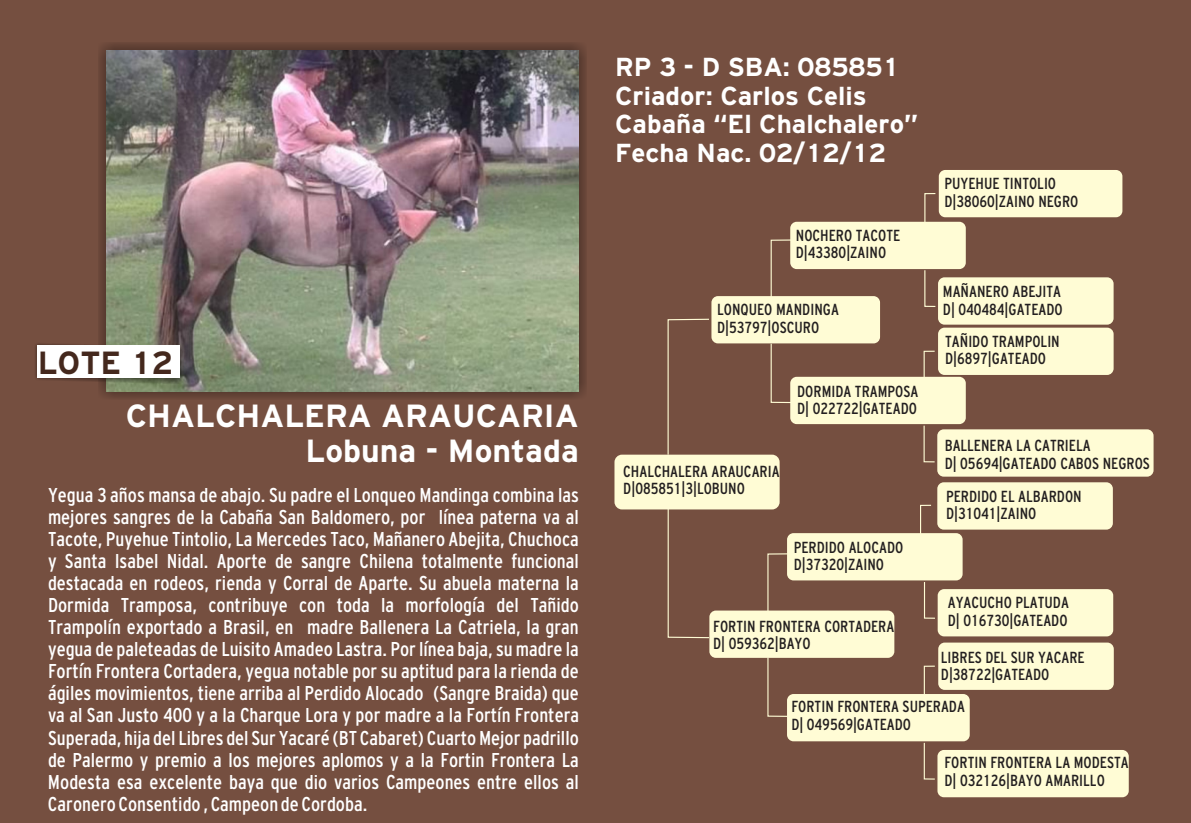
<style>
.page{position:relative;width:1191px;height:823px;background:#fff}
.page>*{position:absolute;margin:0;border:0;box-sizing:border-box;transform-origin:0 0}
.t1{font:700 32px/35.2px "Civica 07";color:#fff;text-align:right}
.t2{font:700 32px "Civica 07";color:#44281d}
.t3{font:700 26px/28.6px "Civica 07";color:#fff}
.t4{font:condensed 20px/22px "Civica 06";color:#fff;text-align:justify}
.t5{font:condensed 16px/17.6px "Civica 06";color:#231f20}
</style>
<div class="page">
<div style="left:0;top:0;width:1190px;height:822px;background:#754f40"></div>
<div style="left:98px;top:42px;width:488px;height:357px;background:#231f20;opacity:.49"></div>
<img style="left:106px;top:51px;width:472px;height:340px">
<svg style="left:35px;top:342px;width:147px;height:42px"></svg>
<div style="left:37px;top:345px;width:142px;height:32px;background:#fff"></div>
<svg style="left:667px;top:318px;width:42px;height:136px"></svg>
<div style="left:614px;top:454px;width:165px;height:55px;background:#fffcd5;border-radius:7px"></div>
<svg style="left:667px;top:509px;width:43px;height:129px"></svg>
<div style="left:711px;top:296px;width:169px;height:47px;background:#fffcd5;border-radius:6px"></div>
<div style="left:709px;top:610px;width:185px;height:47px;background:#fffcd5;border-radius:6px"></div>
<svg style="left:770px;top:239px;width:23px;height:58px"></svg>
<svg style="left:770px;top:343px;width:23px;height:60px"></svg>
<div style="left:790px;top:222px;width:175px;height:47px;background:#fffcd5;border-radius:6px"></div>
<div style="left:790px;top:376px;width:175px;height:48px;background:#fffcd5;border-radius:6px"></div>
<div style="left:787px;top:533px;width:175px;height:47px;background:#fffcd5;border-radius:6px"></div>
<div style="left:787px;top:693px;width:182px;height:47px;background:#fffcd5;border-radius:6px"></div>
<svg style="left:767px;top:553px;width:23px;height:58px"></svg>
<svg style="left:767px;top:657px;width:23px;height:60px"></svg>
<svg style="left:923px;top:193px;width:13px;height:29px"></svg>
<svg style="left:923px;top:269px;width:13px;height:38px"></svg>
<div style="left:938px;top:170px;width:184px;height:47px;background:#fffcd5;border-radius:6px"></div>
<div style="left:938px;top:277px;width:175px;height:47px;background:#fffcd5;border-radius:6px"></div>
<svg style="left:923px;top:350px;width:12px;height:27px"></svg>
<svg style="left:923px;top:424px;width:12px;height:38px"></svg>
<div style="left:938px;top:327px;width:175px;height:48px;background:#fffcd5;border-radius:6px"></div>
<div style="left:937px;top:429px;width:216px;height:47px;background:#fffcd5;border-radius:6px"></div>
<svg style="left:919px;top:504px;width:13px;height:30px"></svg>
<svg style="left:923px;top:580px;width:13px;height:39px"></svg>
<div style="left:937px;top:482px;width:175px;height:47px;background:#fffcd5;border-radius:6px"></div>
<div style="left:937px;top:588px;width:176px;height:48px;background:#fffcd5;border-radius:6px"></div>
<svg style="left:923px;top:665px;width:13px;height:29px"></svg>
<svg style="left:923px;top:741px;width:13px;height:38px"></svg>
<div style="left:938px;top:642px;width:175px;height:47px;background:#fffcd5;border-radius:6px"></div>
<div style="left:937px;top:749px;width:191px;height:47px;background:#fffcd5;border-radius:6px"></div>
<h1 class="t2" style="left:38px;top:348px;width:136px">LOTE 12</h1>
<h1 class="t1" style="left:126px;top:399px;width:454px">CHALCHALERA ARAUCARIA<br>Lobuna - Montada</h1>
<p class="t4" style="left:48px;top:484px;width:532px">Yegua 3 años mansa de abajo. Su padre el Lonqueo Mandinga combina las mejores sangres de la Cabaña San Baldomero, por línea paterna va al Tacote, Puyehue Tintolio, La Mercedes Taco, Mañanero Abejita, Chuchoca y Santa Isabel Nidal. Aporte de sangre Chilena totalmente funcional destacada en rodeos, rienda y Corral de Aparte. Su abuela materna la Dormida Tramposa, contribuye con toda la morfología del Tañido Trampolín exportado a Brasil, en madre Ballenera La Catriela, la gran yegua de paleteadas de Luisito Amadeo Lastra. Por línea baja, su madre la Fortín Frontera Cortadera, yegua notable por su aptitud para la rienda de ágiles movimientos, tiene arriba al Perdido Alocado (Sangre Braida) que va al San Justo 400 y a la Charque Lora y por madre a la Fortín Frontera Superada, hija del Libres del Sur Yacaré (BT Cabaret) Cuarto Mejor padrillo de Palermo y premio a los mejores aplomos y a la Fortin Frontera La Modesta esa excelente baya que dio varios Campeones entre ellos al Caronero Consentido , Campeon de Cordoba.</p>
<h2 class="t3" style="left:615px;top:53px;width:304px">RP 3 - D SBA: 085851<br>Criador: Carlos Celis<br>Cabaña “El Chalchalero”<br>Fecha Nac. 02/12/12</h2>
<p class="t5" style="left:796px;top:227px;width:106px">NOCHERO TACOTE<br>D|43380|ZAINO</p>
<p class="t5" style="left:717px;top:301px;width:123px">LONQUEO MANDINGA<br>D|53797|OSCURO</p>
<p class="t5" style="left:797px;top:382px;width:123px">DORMIDA TRAMPOSA<br>D| 022722|GATEADO</p>
<p class="t5" style="left:623px;top:463px;width:158px">CHALCHALERA ARAUCARIA<br>D|085851|3|LOBUNO</p>
<p class="t5" style="left:794px;top:538px;width:111px">PERDIDO ALOCADO<br>D|37320|ZAINO</p>
<p class="t5" style="left:713px;top:617px;width:183px">FORTIN FRONTERA CORTADERA<br>D| 059362|BAYO</p>
<p class="t5" style="left:944px;top:175px;width:136px">PUYEHUE TINTOLIO<br>D|38060|ZAINO NEGRO</p>
<p class="t5" style="left:943px;top:283px;width:121px">MAÑANERO ABEJITA<br>D| 040484|GATEADO</p>
<p class="t5" style="left:945px;top:332px;width:116px">TAÑIDO TRAMPOLIN<br>D|6897|GATEADO</p>
<p class="t5" style="left:944px;top:437px;width:207px">BALLENERA LA CATRIELA<br>D| 05694|GATEADO CABOS NEGROS</p>
<p class="t5" style="left:946px;top:487px;width:137px">PERDIDO EL ALBARDON<br>D|31041|ZAINO</p>
<p class="t5" style="left:947px;top:594px;width:123px">AYACUCHO PLATUDA<br>D| 016730|GATEADO</p>
<p class="t5" style="left:941px;top:648px;width:145px">LIBRES DEL SUR YACARE<br>D|38722|GATEADO</p>
<p class="t5" style="left:791px;top:698px;width:175px">FORTIN FRONTERA SUPERADA<br>D| 049569|GATEADO</p>
<p class="t5" style="left:944px;top:753px;width:186px">FORTIN FRONTERA LA MODESTA<br>D| 032126|BAYO AMARILLO</p>
</div>
